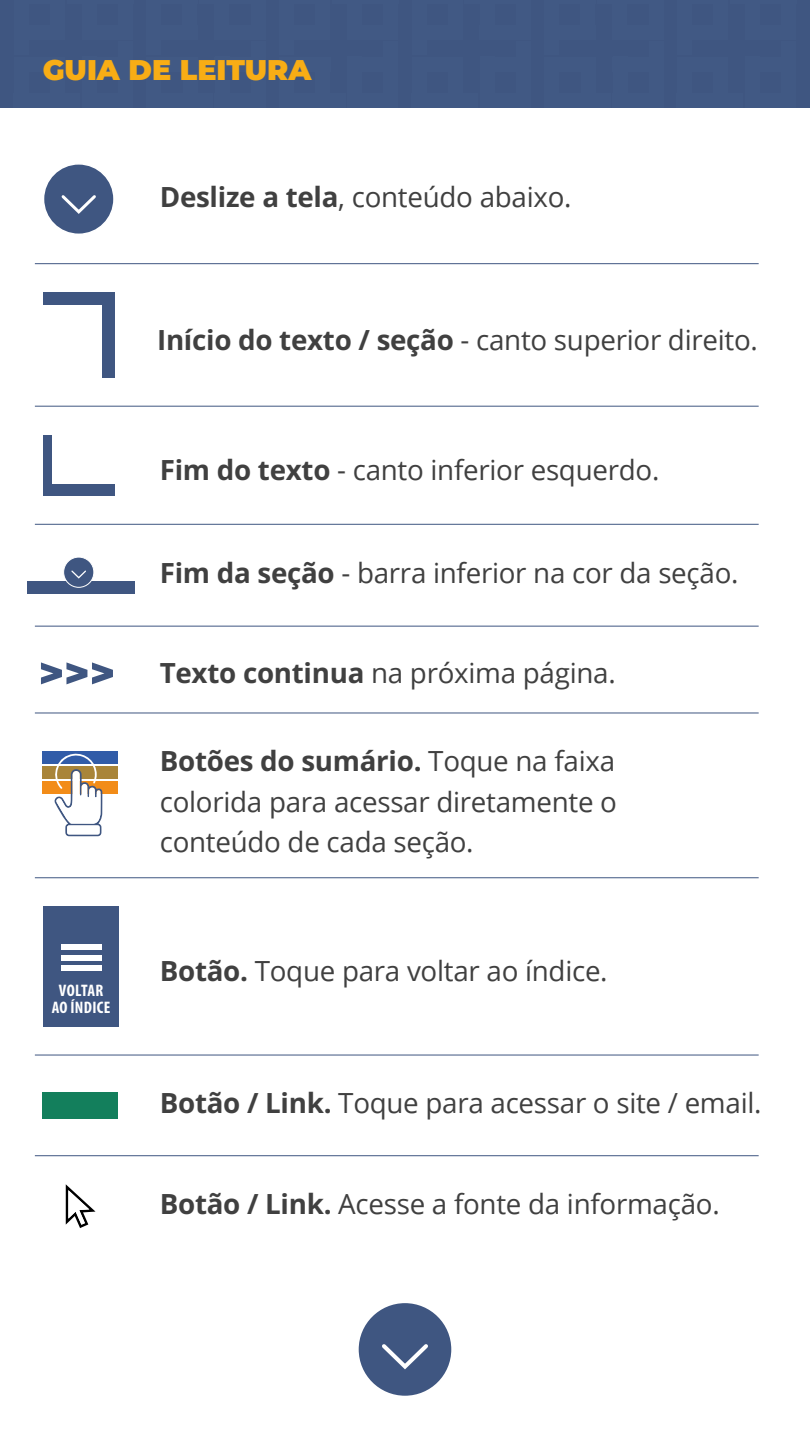
<style>
.page{position:relative;width:810px;height:1440px;background:#fff}
.page>*{position:absolute;margin:0;border:0;box-sizing:border-box;transform-origin:0 0}
.t1{font:900 28.5px "Montserrat";color:#f8ad15}
.t2{font:27.75px/40.5px "Open Sans";letter-spacing:-.01em;color:#404040;text-align:justify}
.t3{font:700 condensed 16.73px/17.3px "Myriad Pro";letter-spacing:.02em;color:#fff;text-align:center}
.s1{font-weight:700}
</style>
<div class="page">
<div style="left:0;top:0;width:810px;height:108px;background:#3f5681"></div>
<div style="left:44px;top:164px;width:70px;height:70px;background:#3f5681;border-radius:50%"></div>
<div style="left:43px;top:163px;width:72px;height:72px;border:2px solid #fff;border-radius:50%"></div>
<svg style="left:61px;top:195px;width:35px;height:19px"></svg>
<div style="left:43px;top:292px;width:72px;height:12px;background:#3f5681"></div>
<div style="left:103px;top:292px;width:12px;height:86px;background:#3f5681"></div>
<div style="left:43px;top:485px;width:72px;height:11px;background:#3f5681"></div>
<div style="left:43px;top:435px;width:8px;height:61px;background:#3f5681"></div>
<svg style="left:41px;top:662px;width:72px;height:22px"></svg>
<div style="left:43px;top:751px;width:75px;height:12px;background:#315ca8"></div>
<div style="left:43px;top:767px;width:75px;height:12px;background:#a98539"></div>
<div style="left:43px;top:782px;width:75px;height:12px;background:#f28c18"></div>
<div style="left:43px;top:1092px;width:75px;height:27px;background:#137f5c"></div>
<div style="left:43px;top:906px;width:76px;height:120px;background:#3f5681"></div>
<div style="left:61px;top:944px;width:40px;height:6px;background:#fff"></div>
<div style="left:61px;top:955px;width:40px;height:6px;background:#fff"></div>
<div style="left:61px;top:966px;width:40px;height:5px;background:#fff"></div>
<div style="left:27px;top:582px;width:108px;height:12px;background:#3f5681"></div>
<div style="left:64px;top:557px;width:30px;height:30px;background:#3f5681;border-radius:50%"></div>
<div style="left:63px;top:557px;width:31px;height:31px;border:1px solid #fff;border-radius:50%"></div>
<svg style="left:71px;top:570px;width:15px;height:9px"></svg>
<svg style="left:66px;top:1184px;width:30px;height:44px"></svg>
<hr style="left:35px;top:263px;width:724px;height:1px;background:#3f5681">
<hr style="left:35px;top:406px;width:724px;height:1px;background:#3f5681">
<hr style="left:35px;top:524px;width:724px;height:1px;background:#3f5681">
<hr style="left:35px;top:626px;width:724px;height:1px;background:#3f5681">
<hr style="left:35px;top:713px;width:724px;height:1px;background:#3f5681">
<hr style="left:35px;top:877px;width:724px;height:1px;background:#3f5681">
<hr style="left:35px;top:1055px;width:724px;height:1px;background:#3f5681">
<hr style="left:35px;top:1155px;width:724px;height:1px;background:#3f5681">
<div style="left:358px;top:1302px;width:94px;height:95px;background:#3f5681;border-radius:50%"></div>
<div style="left:357px;top:1301px;width:96px;height:97px;border:2px solid #fff;border-radius:50%"></div>
<svg style="left:382px;top:1344px;width:46px;height:26px"></svg>
<svg style="left:54px;top:753px;width:48px;height:83px"></svg>
<p class="t1" style="left:43px;top:49px;width:270px">GUIA DE LEITURA</p>
<p class="t2" style="left:160px;top:176px;width:413px"><span class="s1">Deslize a tela</span>, conteúdo abaixo.</p>
<p class="t2" style="left:157px;top:319px;width:602px"><span class="s1">Início do texto / seção</span> - canto superior direito.</p>
<p class="t2" style="left:160px;top:449px;width:501px"><span class="s1">Fim do texto</span> - canto inferior esquerdo.</p>
<p class="t2" style="left:160px;top:552px;width:580px"><span class="s1">Fim da seção</span> - barra inferior na cor da seção.</p>
<p class="t2" style="left:160px;top:652px;width:457px"><span class="s1">Texto continua</span> na próxima página.</p>
<p class="t3" style="left:52px;top:981px;width:60px">VOLTAR<br>AO ÍNDICE</p>
<p class="t2" style="left:160px;top:740px;width:459px"><span class="s1">Botões do sumário.</span> Toque na faixa colorida para acessar diretamente o conteúdo de cada seção.</p>
<p class="t2" style="left:160px;top:950px;width:449px"><span class="s1">Botão.</span> Toque para voltar ao índice.</p>
<p class="t2" style="left:160px;top:1082px;width:603px"><span class="s1">Botão / Link.</span> Toque para acessar o site / email.</p>
<p class="t2" style="left:160px;top:1183px;width:561px"><span class="s1">Botão / Link.</span> Acesse a fonte da informação.</p>
</div>
